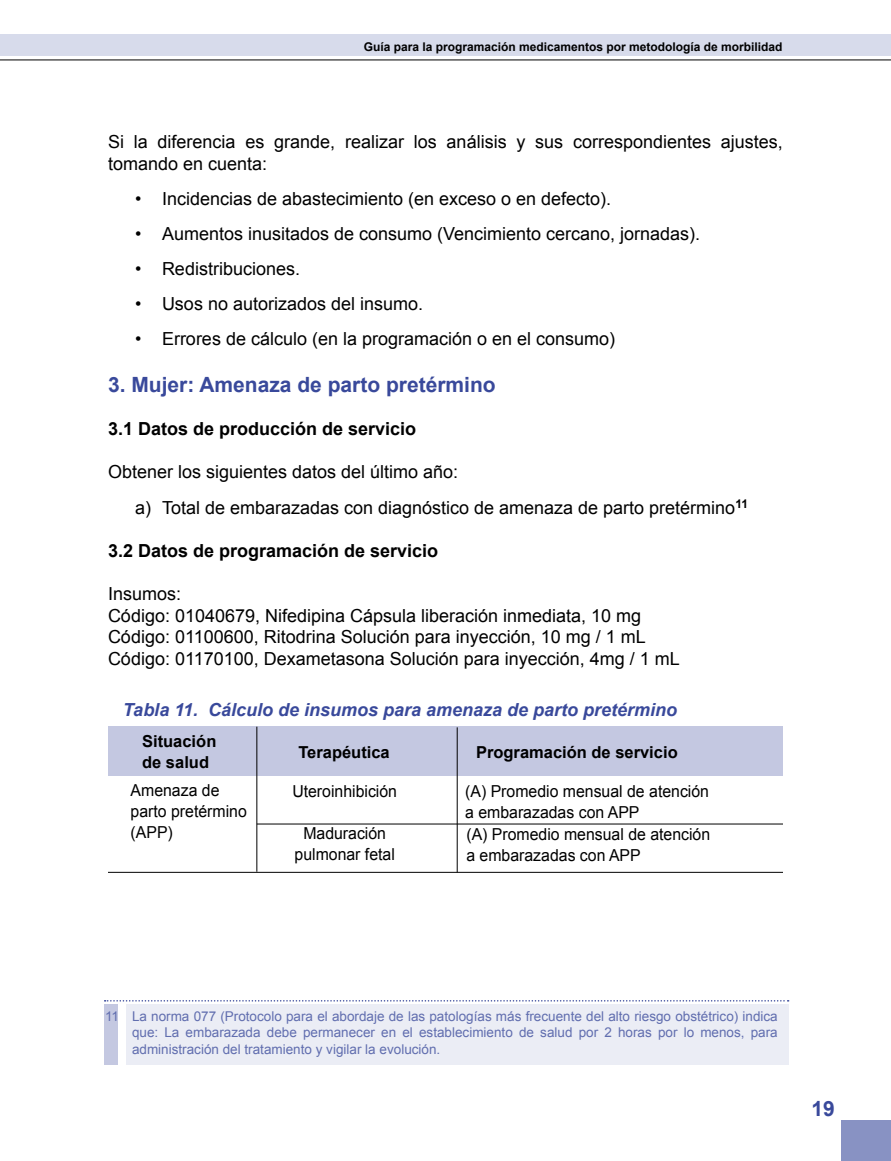
<style>
.page{position:relative;width:891px;height:1161px;background:#fff}
.page>*{position:absolute;margin:0;border:0;box-sizing:border-box;transform-origin:0 0}
.t1{font:700 21px "Arial";color:#39499b}
.t2{font:18px/21.6px "Arial";color:#000}
.t3{font:700 18px "Arial";color:#000}
.t4{font:italic 700 18px "Arial";color:#39499b}
.t5{font:16.5px/21px "Arial";color:#000;scale:.96 1}
.t6{font:700 16.5px/21px "Arial";color:#000}
.t7{font:13.5px/16.2px "Arial";color:#616eaf;text-align:justify}
.t8{font:700 12px "Arial";color:#000}
</style>
<div class="page">
<div style="left:841px;top:1120px;width:50px;height:41px;background:#8892c3"></div>
<div style="left:0;top:34px;width:891px;height:21px;background:#d7dbeb"></div>
<hr style="left:0;top:60px;width:891px;height:1px;background:#000">
<div style="left:127px;top:1004px;width:662px;height:60px;background:#ebedf5"></div>
<div style="left:105px;top:1004px;width:13px;height:61px;background:#c4c8e1"></div>
<div style="left:108px;top:727px;width:675px;height:49px;background:#c4c8e1"></div>
<hr style="left:108px;top:872px;width:675px;height:1px;background:#000">
<hr style="left:257px;top:824px;width:526px;height:1px;background:#000">
<svg style="left:257px;top:727px;width:1px;height:145px"></svg>
<hr style="left:256px;top:727px;width:1px;height:145px;background:#000">
<hr style="left:457px;top:727px;width:1px;height:145px;background:#000">
<svg style="left:105px;top:1000px;width:684px;height:2px"></svg>
<p class="t8" style="left:364px;top:39px;width:420px">Guía para la programación medicamentos por metodología de morbilidad</p>
<p class="t2" style="left:108px;top:131px;width:676px">Si la diferencia es grande, realizar los análisis y sus correspondientes ajustes, tomando en cuenta:</p>
<p class="t2" style="left:135px;top:188px;width:478px">• Incidencias de abastecimiento (en exceso o en defecto).</p>
<p class="t2" style="left:135px;top:223px;width:567px">• Aumentos inusitados de consumo (Vencimiento cercano, jornadas).</p>
<p class="t2" style="left:135px;top:258px;width:167px">• Redistribuciones.</p>
<p class="t2" style="left:135px;top:293px;width:290px">• Usos no autorizados del insumo.</p>
<p class="t2" style="left:135px;top:328px;width:482px">• Errores de cálculo (en la programación o en el consumo)</p>
<p class="t1" style="left:108px;top:371px;width:389px">3. Mujer: Amenaza de parto pretérmino</p>
<p class="t3" style="left:108px;top:417px;width:310px">3.1 Datos de producción de servicio</p>
<p class="t2" style="left:135px;top:455px;width:615px;line-height:35.1px;text-indent:-27px">Obtener los siguientes datos del último año:<br>a) Total de embarazadas con diagnóstico de amenaza de parto pretérmino<sup>11</sup></p>
<p class="t3" style="left:108px;top:538px;width:332px">3.2 Datos de programación de servicio</p>
<p class="t2" style="left:108px;top:583px;width:573px">Insumos:<br>Código: 01040679, Nifedipina Cápsula liberación inmediata, 10 mg Código: 01100600, Ritodrina Solución para inyección, 10 mg / 1 mL Código: 01170100, Dexametasona Solución para inyección, 4mg / 1 mL</p>
<p class="t4" style="left:123px;top:697px;width:556px">Tabla 11. Cálculo de insumos para amenaza de parto pretérmino</p>
<p class="t6" style="left:142px;top:731px;width:76px">Situación de salud</p>
<p class="t6" style="left:298px;top:742px;width:93px">Terapéutica</p>
<p class="t6" style="left:476px;top:742px;width:203px">Programación de servicio</p>
<p class="t5" style="left:292px;top:781px;width:111px">Uteroinhibición</p>
<p class="t5" style="left:295px;top:823px;width:106px;text-align:center">Maduración pulmonar fetal</p>
<p class="t5" style="left:131px;top:780px;width:123px">Amenaza de parto pretérmino (APP)</p>
<p class="t5" style="left:465px;top:781px;width:256px">(A) Promedio mensual de atención a embarazadas con APP</p>
<p class="t5" style="left:466px;top:824px;width:256px">(A) Promedio mensual de atención a embarazadas con APP</p>
<p class="t7" style="left:132px;top:1009px;width:647px;text-indent:-27px">11 La norma 077 (Protocolo para el abordaje de las patologías más frecuente del alto riesgo obstétrico) indica que: La embarazada debe permanecer en el establecimiento de salud por 2 horas por lo menos, para administración del tratamiento y vigilar la evolución.</p>
<p class="t1" style="left:812px;top:1095px;width:25px">19</p>
</div>
